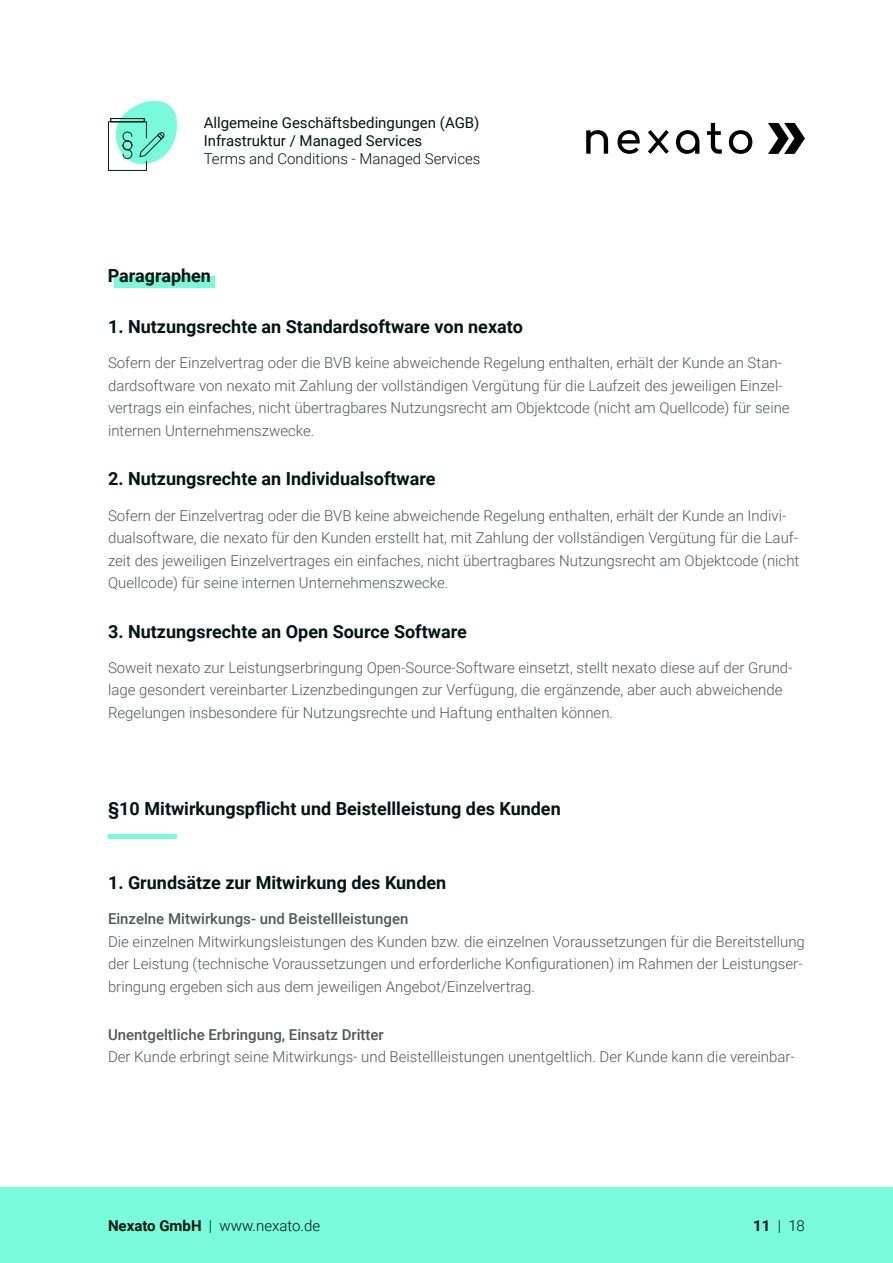
<style>
.page{position:relative;width:893px;height:1263px;background:#fff}
.page>*{position:absolute;margin:0;border:0;box-sizing:border-box;transform-origin:0 0}
.Subheadline_-_Absatz{font:700 18px "Roboto";color:#001511}
.Headline_-_Paragraph{font:700 18px "Roboto";color:#001511}
.Headline_-_Paragraph-2{font:300 15px/22.5px "Roboto";color:#535758}
.t1{font:15px/18px "Roboto";color:#001511}
.t2{font:300 15px "Roboto";color:#001511}
.s1{font-weight:500}
.s2{font-weight:700}
</style>
<div class="page">
<div style="left:0;top:1187px;width:893px;height:76px;background:#78fadb"></div>
<div style="left:114px;top:276px;width:101px;height:12px;background:#78fadb"></div>
<svg style="left:768px;top:123px;width:37px;height:31px"></svg>
<svg style="left:586px;top:130px;width:22px;height:24px"></svg>
<svg style="left:617px;top:130px;width:23px;height:24px"></svg>
<svg style="left:676px;top:130px;width:23px;height:24px"></svg>
<svg style="left:707px;top:123px;width:15px;height:31px"></svg>
<svg style="left:729px;top:130px;width:23px;height:24px"></svg>
<svg style="left:648px;top:130px;width:21px;height:24px"></svg>
<svg style="left:108px;top:100px;width:69px;height:71px"></svg>
<div style="left:108px;top:834px;width:68px;height:5px;background:#78fadb"></div>
<p class="t1" style="left:204px;top:113px;width:277px">Allgemeine Geschäftsbedingungen (AGB)<br>Infrastruktur / Managed Services</p>
<p class="t2" style="left:204px;top:148px;width:278px">Terms and Conditions - Managed Services</p>
<p class="Headline_-_Paragraph" style="left:108px;top:263px;width:105px">Paragraphen</p>
<p class="Subheadline_-_Absatz" style="left:108px;top:314px;width:416px">1. Nutzungsrechte an Standardsoftware von nexato</p>
<p class="Headline_-_Paragraph-2" style="left:108px;top:351px;width:683px">Sofern der Einzelvertrag oder die BVB keine abweichende Regelung enthalten, erhält der Kunde an Stan&shy;dardsoftware von nexato mit Zahlung der vollständigen Vergütung für die Laufzeit des jeweiligen Einzel&shy;vertrags ein einfaches, nicht übertragbares Nutzungsrecht am Objektcode (nicht am Quellcode) für seine internen Unternehmenszwecke.</p>
<p class="Subheadline_-_Absatz" style="left:108px;top:466px;width:329px">2. Nutzungsrechte an Individualsoftware</p>
<p class="Headline_-_Paragraph-2" style="left:108px;top:503px;width:693px">Sofern der Einzelvertrag oder die BVB keine abweichende Regelung enthalten, erhält der Kunde an Indivi&shy;dualsoftware, die nexato für den Kunden erstellt hat, mit Zahlung der vollständigen Vergütung für die Lauf&shy;zeit des jeweiligen Einzelvertrages ein einfaches, nicht übertragbares Nutzungsrecht am Objektcode (nicht Quellcode) für seine internen Unternehmenszwecke.</p>
<p class="Subheadline_-_Absatz" style="left:108px;top:619px;width:360px">3. Nutzungsrechte an Open Source Software</p>
<p class="Headline_-_Paragraph-2" style="left:108px;top:656px;width:686px">Soweit nexato zur Leistungserbringung Open-Source-Software einsetzt, stellt nexato diese auf der Grund&shy;lage gesondert vereinbarter Lizenzbedingungen zur Verfügung, die ergänzende, aber auch abweichende<br>Regelungen insbesondere für Nutzungsrechte und Haftung enthalten können.</p>
<p class="Headline_-_Paragraph" style="left:108px;top:796px;width:454px">§10 Mitwirkungspflicht und Beistellleistung des Kunden</p>
<p class="Subheadline_-_Absatz" style="left:108px;top:870px;width:340px">1. Grundsätze zur Mitwirkung des Kunden</p>
<p class="Headline_-_Paragraph-2" style="left:108px;top:907px;width:698px"><span class="s1">Einzelne Mitwirkungs- und Beistellleistungen<br></span>Die einzelnen Mitwirkungsleistungen des Kunden bzw. die einzelnen Voraussetzungen für die Bereitstellung der Leistung (technische Voraussetzungen und erforderliche Konfigurationen) im Rahmen der Leistungser&shy;bringung ergeben sich aus dem jeweiligen Angebot/Einzelvertrag.</p>
<p class="Headline_-_Paragraph-2" style="left:108px;top:1022px;width:688px"><span class="s1">Unentgeltliche Erbringung, Einsatz Dritter<br></span>Der Kunde erbringt seine Mitwirkungs- und Beistellleistungen unentgeltlich. Der Kunde kann die vereinbar-</p>
<p class="t2" style="left:108px;top:1215px;width:214px"><span class="s2">Nexato GmbH</span> | www.nexato.de</p>
<p class="t2" style="left:753px;top:1215px;width:53px"><span class="s2">11</span> | 18</p>
</div>
